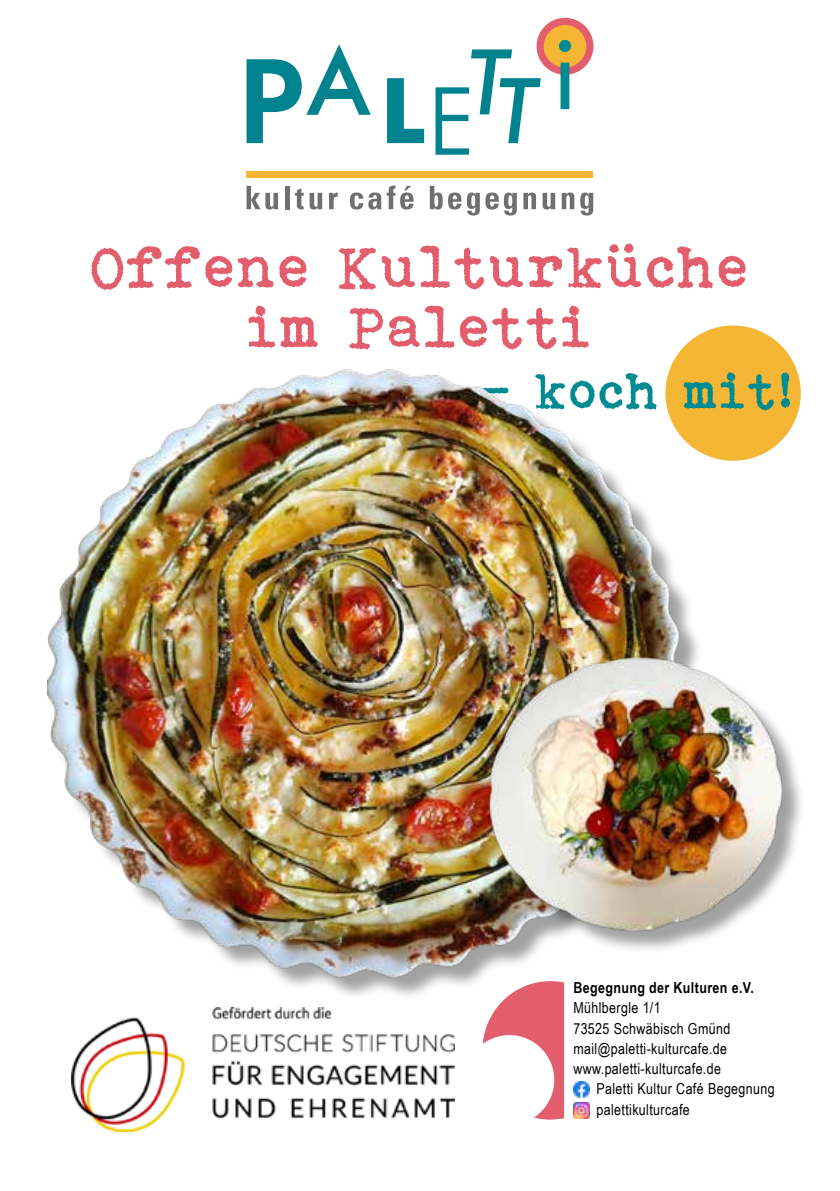
<style>
.page{position:relative;width:840px;height:1191px;background:#fff}
.page>*{position:absolute;margin:0;border:0;box-sizing:border-box;transform-origin:0 0}
.t1{font:60px/60px "Bohemian typewriter";color:#e25e6c;text-align:center}
.t2{font:52px "Bohemian typewriter";color:#008a91}
.t3{font:15.2px "Arial Narrow";letter-spacing:.025em;color:#000}
.t4{font:700 15.2px "Arial Narrow";letter-spacing:.025em;color:#000}
</style>
<div class="page">
<div style="left:665px;top:325px;width:135px;height:136px;background:#f5b635;border-radius:50%"></div>
<div style="left:536px;top:18px;width:57px;height:57px;background:#e25e6c;border-radius:50%"></div>
<div style="left:543px;top:25px;width:43px;height:43px;background:#f5b635;border-radius:50%"></div>
<svg style="left:246px;top:44px;width:124px;height:99px"></svg>
<svg style="left:387px;top:78px;width:37px;height:65px"></svg>
<svg style="left:435px;top:49px;width:105px;height:106px"></svg>
<svg style="left:246px;top:186px;width:32px;height:23px"></svg>
<hr style="left:285px;top:186px;width:4px;height:23px;background:#706f6f">
<svg style="left:295px;top:188px;width:8px;height:21px"></svg>
<svg style="left:309px;top:193px;width:13px;height:16px"></svg>
<svg style="left:329px;top:192px;width:8px;height:17px"></svg>
<svg style="left:350px;top:186px;width:63px;height:23px"></svg>
<svg style="left:429px;top:186px;width:13px;height:23px"></svg>
<svg style="left:448px;top:192px;width:31px;height:23px"></svg>
<svg style="left:485px;top:192px;width:31px;height:23px"></svg>
<svg style="left:523px;top:192px;width:12px;height:17px"></svg>
<svg style="left:542px;top:193px;width:13px;height:16px"></svg>
<svg style="left:561px;top:192px;width:32px;height:23px"></svg>
<div style="left:246px;top:171px;width:347px;height:6px;background:#f5b635"></div>
<svg style="left:558px;top:40px;width:12px;height:69px"></svg>
<svg style="left:482px;top:1000px;width:81px;height:119px;background:#e46c79"></svg>
<img style="left:573px;top:1081px;width:16px;height:16px">
<img style="left:573px;top:1103px;width:16px;height:16px">
<div style="left:464px;top:1035px;width:90px;height:89px;background:#fff;border-radius:50%"></div>
<img style="left:72px;top:1007px;width:382px;height:124px">
<div style="left:51px;top:374px;width:653px;height:626px;background:#000;opacity:.37"></div>
<img style="left:48px;top:351px;width:638px;height:638px">
<div style="left:493px;top:660px;width:312px;height:293px;background:#000;opacity:.37"></div>
<img style="left:420px;top:635px;width:379px;height:297px">
<h1 class="t1" style="left:91px;top:236px;width:661px">Offene Kulturküche im Paletti</h1>
<h2 class="t2" style="left:481px;top:361px;width:314px">– koch mit!</h2>
<p class="t4" style="left:573px;top:976px;width:182px">Begegnung der Kulturen e.V.</p>
<p class="t3" style="left:573px;top:997px;width:89px">Mühlbergle 1/1</p>
<p class="t3" style="left:573px;top:1017px;width:158px">73525 Schwäbisch Gmünd</p>
<p class="t3" style="left:573px;top:1037px;width:155px">mail@paletti-kulturcafe.de</p>
<p class="t3" style="left:573px;top:1057px;width:149px">www.paletti-kulturcafe.de</p>
<p class="t3" style="left:596px;top:1078px;width:180px">Paletti Kultur Café Begegnung</p>
<p class="t3" style="left:596px;top:1098px;width:95px">palettikulturcafe</p>
</div>
